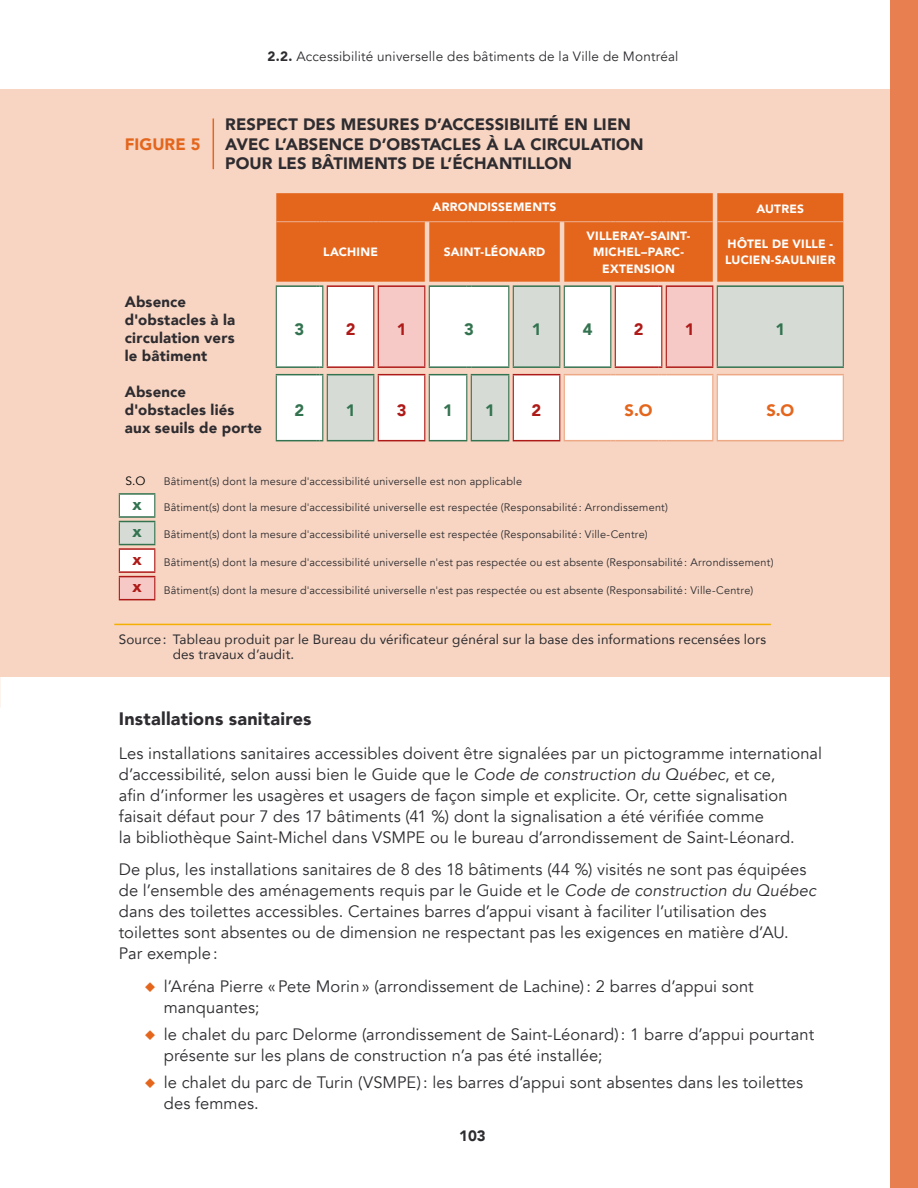
<style>
.page{position:relative;width:918px;height:1188px;background:#fff}
.page>*{position:absolute;margin:0;border:0;box-sizing:border-box;transform-origin:0 0}
.t1{font:900 18px "Avenir";letter-spacing:.01em;color:#2e2c30}
.t2{font:16.5px/21px "Avenir";letter-spacing:.005em;color:#2e2c30}
.t3{font:900 16.5px/19.5px "Avenir";letter-spacing:.005em;color:#2e2c30}
.t4{font:900 16.5px "Avenir";letter-spacing:.005em;color:#e4661d}
.t5{font:900 16.5px "Avenir";color:#337350}
.t6{font:900 16.5px "Avenir";color:#ae1a18}
.t7{font:900 15px/18px "Avenir";letter-spacing:.01em;color:#2e2c30}
.t8{font:13.5px/15px "Avenir";letter-spacing:.01em;color:#2e2c30}
.t9{font:13.5px "Avenir";letter-spacing:.015em;color:#2e2c30}
.t10{font:900 12px/16.5px "Avenir";letter-spacing:.02em;color:#fff;text-align:center}
.t11{font:12px "Avenir";color:#000}
.t12{font:10.8px "Avenir";letter-spacing:.02em;color:#2e2c30}
.s1{font-weight:900}
.s2{font-style:italic}
.s3{color:#e4661d}
</style>
<div class="page">
<div style="left:0;top:89px;width:918px;height:588px;background:#f7d5c2"></div>
<hr style="left:114px;top:624px;width:657px;height:1px;background:#f3b002">
<hr style="left:213px;top:119px;width:1px;height:50px;background:#e4661d">
<div style="left:276px;top:193px;width:567px;height:89px;background:#e4661d"></div>
<svg style="left:276px;top:286px;width:51px;height:155px;background:#faf7f5"></svg>
<svg style="left:327px;top:286px;width:516px;height:155px;background:#e8e5df"></svg>
<hr style="left:276px;top:287px;width:1px;height:79px;background:#337350">
<hr style="left:717px;top:287px;width:1px;height:79px;background:#337350">
<hr style="left:276px;top:375px;width:1px;height:65px;background:#337350">
<hr style="left:429px;top:375px;width:1px;height:65px;background:#337350">
<hr style="left:466px;top:375px;width:1px;height:65px;background:#337350">
<hr style="left:471px;top:375px;width:1px;height:65px;background:#337350">
<hr style="left:424px;top:375px;width:1px;height:65px;background:#ae1a18">
<hr style="left:276px;top:221px;width:40px;height:1px;background:#eda885">
<hr style="left:327px;top:221px;width:47px;height:1px;background:#eda885">
<hr style="left:378px;top:221px;width:47px;height:1px;background:#eda885">
<hr style="left:429px;top:221px;width:38px;height:1px;background:#eda885">
<hr style="left:471px;top:221px;width:38px;height:1px;background:#eda885">
<hr style="left:513px;top:221px;width:47px;height:1px;background:#eda885">
<hr style="left:564px;top:221px;width:47px;height:1px;background:#eda885">
<hr style="left:615px;top:221px;width:40px;height:1px;background:#eda885">
<hr style="left:666px;top:221px;width:47px;height:1px;background:#eda885">
<hr style="left:717px;top:221px;width:126px;height:1px;background:#eda885">
<hr style="left:843px;top:375px;width:1px;height:65px;background:#eda885">
<hr style="left:322px;top:287px;width:1px;height:79px;background:#337350">
<hr style="left:322px;top:375px;width:1px;height:65px;background:#337350">
<hr style="left:327px;top:287px;width:1px;height:79px;background:#ae1a18">
<hr style="left:373px;top:287px;width:1px;height:79px;background:#ae1a18">
<hr style="left:378px;top:375px;width:1px;height:65px;background:#ae1a18">
<hr style="left:327px;top:375px;width:1px;height:65px;background:#337350">
<hr style="left:373px;top:375px;width:1px;height:65px;background:#337350">
<hr style="left:508px;top:375px;width:1px;height:65px;background:#337350">
<hr style="left:513px;top:375px;width:1px;height:65px;background:#ae1a18">
<hr style="left:559px;top:375px;width:1px;height:65px;background:#ae1a18">
<hr style="left:843px;top:287px;width:1px;height:79px;background:#337350">
<hr style="left:276px;top:285px;width:40px;height:2px;background:#337350">
<svg style="left:316px;top:285px;width:7px;height:2px"></svg>
<hr style="left:276px;top:366px;width:40px;height:2px;background:#337350">
<svg style="left:316px;top:366px;width:7px;height:2px"></svg>
<hr style="left:327px;top:285px;width:47px;height:2px;background:#ae1a18">
<hr style="left:327px;top:366px;width:47px;height:2px;background:#ae1a18">
<hr style="left:276px;top:374px;width:40px;height:1px;background:#337350">
<hr style="left:276px;top:440px;width:40px;height:1px;background:#337350">
<hr style="left:327px;top:374px;width:47px;height:1px;background:#337350">
<hr style="left:327px;top:440px;width:47px;height:1px;background:#337350">
<hr style="left:378px;top:374px;width:47px;height:1px;background:#ae1a18">
<hr style="left:378px;top:440px;width:47px;height:1px;background:#ae1a18">
<svg style="left:564px;top:374px;width:279px;height:67px;background:#fefbfa"></svg>
<hr style="left:666px;top:440px;width:47px;height:1px;background:#eda885">
<hr style="left:717px;top:374px;width:127px;height:1px;background:#eda885">
<hr style="left:717px;top:440px;width:127px;height:1px;background:#eda885">
<hr style="left:717px;top:285px;width:127px;height:2px;background:#337350">
<hr style="left:717px;top:366px;width:127px;height:2px;background:#337350">
<svg style="left:378px;top:285px;width:335px;height:83px"></svg>
<hr style="left:564px;top:285px;width:47px;height:2px;background:#337350">
<hr style="left:564px;top:366px;width:47px;height:2px;background:#337350">
<hr style="left:513px;top:374px;width:47px;height:1px;background:#ae1a18">
<hr style="left:513px;top:440px;width:47px;height:1px;background:#ae1a18">
<hr style="left:471px;top:374px;width:38px;height:1px;background:#337350">
<hr style="left:471px;top:440px;width:38px;height:1px;background:#337350">
<hr style="left:429px;top:374px;width:38px;height:1px;background:#337350">
<hr style="left:429px;top:440px;width:38px;height:1px;background:#337350">
<svg style="left:119px;top:495px;width:36px;height:104px"></svg>
<hr style="left:119px;top:493px;width:36px;height:2px;background:#337350">
<hr style="left:119px;top:516px;width:36px;height:2px;background:#337350">
<hr style="left:119px;top:521px;width:36px;height:1px;background:#337350">
<hr style="left:119px;top:544px;width:36px;height:1px;background:#337350">
<hr style="left:119px;top:548px;width:36px;height:2px;background:#ae1a18">
<hr style="left:119px;top:571px;width:36px;height:2px;background:#ae1a18">
<hr style="left:119px;top:576px;width:36px;height:1px;background:#ae1a18">
<hr style="left:119px;top:599px;width:36px;height:1px;background:#ae1a18">
<div style="left:891px;top:0;width:27px;height:1188px;background:#e87f51"></div>
<p class="t4" style="left:125px;top:130px;width:77px">FIGURE 5</p>
<p class="t9" style="left:267px;top:48px;width:413px"><span class="s1">2.2.</span> Accessibilité universelle des bâtiments de la Ville de Montréal</p>
<p class="t3" style="left:225px;top:114px;width:420px">RESPECT DES MESURES D’ACCESSIBILITÉ EN LIEN<br>AVEC L’ABSENCE D’OBSTACLES À LA CIRCULATION<br>POUR LES BÂTIMENTS DE L’ÉCHANTILLON</p>
<p class="t10" style="left:433px;top:198px;width:125px">ARRONDISSEMENTS</p>
<p class="t10" style="left:757px;top:201px;width:49px">AUTRES</p>
<p class="t10" style="left:323px;top:243px;width:56px">LACHINE</p>
<p class="t10" style="left:444px;top:243px;width:103px">SAINT-LÉONARD</p>
<p class="t10" style="left:587px;top:227px;width:105px">VILLERAY–SAINT-<br>MICHEL–PARC-<br>EXTENSION</p>
<p class="t10" style="left:725px;top:235px;width:112px;text-align:left">HÔTEL DE VILLE -<br>LUCIEN-SAULNIER</p>
<p class="t7" style="left:125px;top:293px;width:112px">Absence d'obstacles à la circulation vers le bâtiment</p>
<p class="t7" style="left:125px;top:383px;width:139px">Absence d'obstacles liés aux seuils de porte</p>
<p class="t5" style="left:295px;top:315px;width:11px">3</p>
<p class="t6" style="left:346px;top:315px;width:11px">2</p>
<p class="t6" style="left:397px;top:315px;width:11px">1</p>
<p class="t5" style="left:464px;top:315px;width:11px">3</p>
<p class="t5" style="left:532px;top:315px;width:11px">1</p>
<p class="t5" style="left:583px;top:315px;width:11px">4</p>
<p class="t6" style="left:634px;top:315px;width:11px">2</p>
<p class="t6" style="left:685px;top:315px;width:11px">1</p>
<p class="t5" style="left:775px;top:315px;width:11px">1</p>
<p class="t5" style="left:295px;top:396px;width:11px">2</p>
<p class="t5" style="left:346px;top:396px;width:11px">1</p>
<p class="t6" style="left:397px;top:396px;width:11px">3</p>
<p class="t5" style="left:443px;top:396px;width:11px">1</p>
<p class="t5" style="left:485px;top:396px;width:11px">1</p>
<p class="t6" style="left:532px;top:396px;width:11px">2</p>
<p class="t4" style="left:625px;top:396px;width:29px">S.O</p>
<p class="t4" style="left:766px;top:396px;width:29px">S.O</p>
<p class="t11" style="left:125px;top:474px;width:22px">S.O</p>
<p class="t12" style="left:164px;top:475px;width:360px">Bâtiment(s) dont la mesure d'accessibilité universelle est non applicable</p>
<p class="t5" style="left:132px;top:490px;width:11px">x</p>
<p class="t12" style="left:164px;top:501px;width:506px">Bâtiment(s) dont la mesure d'accessibilité universelle est respectée (Responsabilité: Arrondissement)</p>
<p class="t5" style="left:132px;top:517px;width:11px">x</p>
<p class="t12" style="left:164px;top:528px;width:485px">Bâtiment(s) dont la mesure d'accessibilité universelle est respectée (Responsabilité: Ville-Centre)</p>
<p class="t6" style="left:132px;top:545px;width:11px">x</p>
<p class="t12" style="left:164px;top:556px;width:611px">Bâtiment(s) dont la mesure d'accessibilité universelle n'est pas respectée ou est absente (Responsabilité: Arrondissement)</p>
<p class="t6" style="left:132px;top:573px;width:11px">x</p>
<p class="t12" style="left:164px;top:583px;width:591px">Bâtiment(s) dont la mesure d'accessibilité universelle n'est pas respectée ou est absente (Responsabilité: Ville-Centre)</p>
<p class="t8" style="left:173px;top:631px;width:595px;text-indent:-54px">Source : Tableau produit par le Bureau du vérificateur général sur la base des informations recensées lors des travaux d’audit.</p>
<p class="t1" style="left:119px;top:703px;width:194px">Installations sanitaires</p>
<p class="t2" style="left:119px;top:744px;width:705px">Les installations sanitaires accessibles doivent être signalées par un pictogramme international d’accessibilité, selon aussi bien le Guide que le <span class="s2">Code de construction du Québec</span>, et ce,<br>afin d’informer les usagères et usagers de façon simple et explicite. Or, cette signalisation faisait défaut pour 7 des 17 bâtiments (41 %) dont la signalisation a été vérifiée comme<br>la bibliothèque Saint-Michel dans VSMPE ou le bureau d’arrondissement de Saint-Léonard.</p>
<p class="t2" style="left:119px;top:859px;width:699px">De plus, les installations sanitaires de 8 des 18 bâtiments (44 %) visités ne sont pas équipées de l’ensemble des aménagements requis par le Guide et le <span class="s2">Code de construction du Québec </span>dans des toilettes accessibles. Certaines barres d’appui visant à faciliter l’utilisation des toilettes sont absentes ou de dimension ne respectant pas les exigences en matière d’AU.<br>Par exemple:</p>
<p class="t2" style="left:164px;top:976px;width:591px;text-indent:-19px"><span class="s3">○</span> l’Aréna Pierre «Pete Morin» (arrondissement de Lachine): 2 barres d’appui sont manquantes;</p>
<p class="t2" style="left:164px;top:1024px;width:652px;text-indent:-19px"><span class="s3">○</span> le chalet du parc Delorme (arrondissement de Saint-Léonard): 1 barre d’appui pourtant présente sur les plans de construction n’a pas été installée;</p>
<p class="t2" style="left:164px;top:1072px;width:641px;text-indent:-19px"><span class="s3">○</span> le chalet du parc de Turin (VSMPE): les barres d’appui sont absentes dans les toilettes des femmes.</p>
<p class="t7" style="left:459px;top:1127px;width:28px">103</p>
</div>
